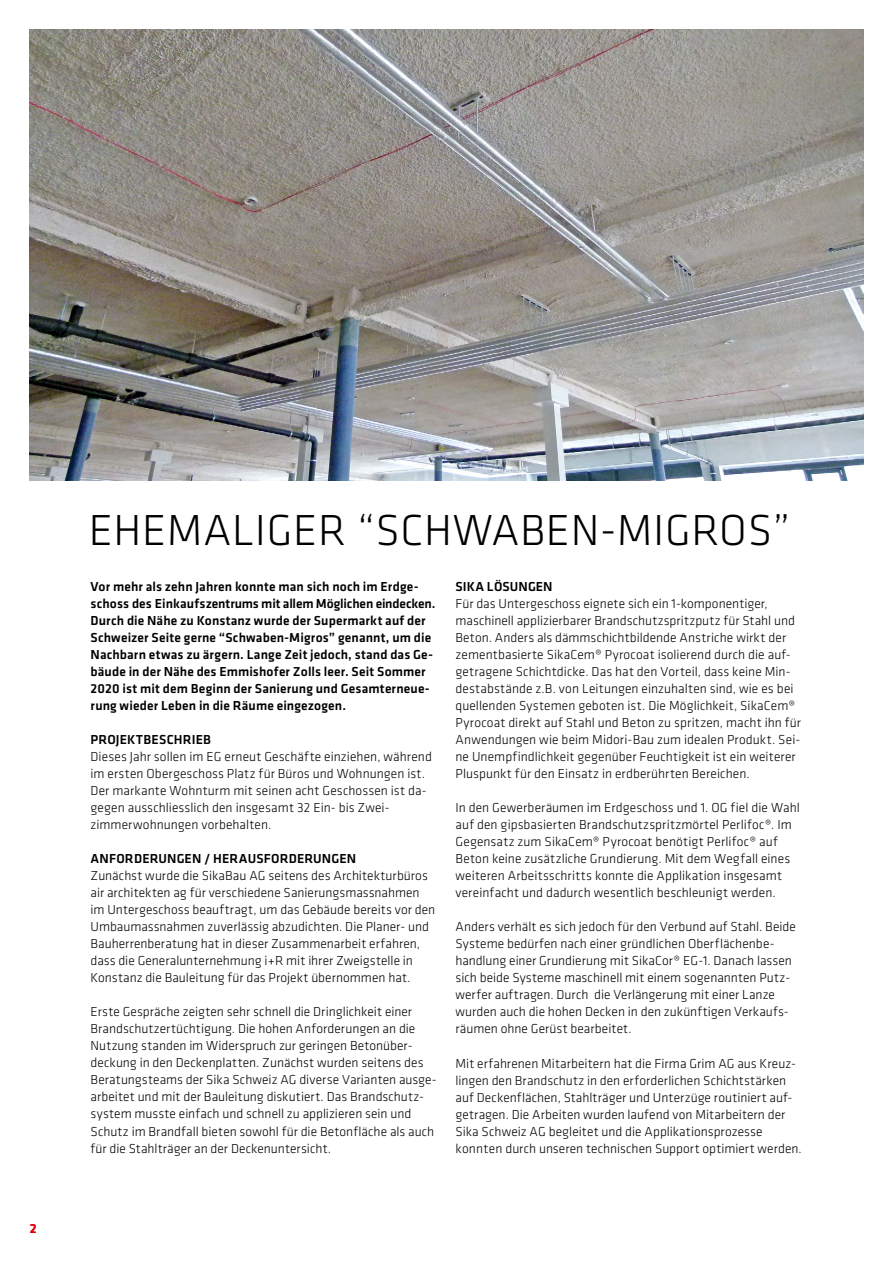
<style>
.page{position:relative;width:893px;height:1263px;background:#fff}
.page>*{position:absolute;margin:0;border:0;box-sizing:border-box;transform-origin:0 0}
.t1{font:300 45px "Klavika";letter-spacing:.015em;color:#000}
.t2{font:300 13.5px/17px "Klavika";letter-spacing:.005em;color:#000}
.t3{font:500 13.5px/17px "Klavika";letter-spacing:.01em;color:#000}
.t4{font:500 13.5px "Klavika";color:#e3000f}
</style>
<div class="page">
<img style="left:30px;top:30px;width:833px;height:451px">
<p class="t4" style="left:30px;top:1219px;width:8px">2</p>
<h1 class="t1" style="left:89px;top:503px;width:703px">EHEMALIGER “SCHWABEN-MIGROS”</h1>
<p class="t3" style="left:91px;top:578px;width:346px">Vor mehr als zehn Jahren konnte man sich noch im Erdge&shy;schoss des Einkaufszentrums mit allem Möglichen eindecken.<br>Durch die Nähe zu Konstanz wurde der Supermarkt auf der Schweizer Seite gerne “Schwaben-Migros” genannt, um die Nachbarn etwas zu ärgern. Lange Zeit jedoch, stand das Ge&shy;bäude in der Nähe des Emmishofer Zolls leer. Seit Sommer 2020 ist mit dem Beginn der Sanierung und Gesamterneue&shy;rung wieder Leben in die Räume eingezogen.</p>
<p class="t3" style="left:91px;top:731px;width:122px">PROJEKTBESCHRIEB</p>
<p class="t2" style="left:91px;top:748px;width:343px">Dieses Jahr sollen im EG erneut Geschäfte einziehen, während im ersten Obergeschoss Platz für Büros und Wohnungen ist.<br>Der markante Wohnturm mit seinen acht Geschossen ist da&shy;gegen ausschliesslich den insgesamt 32 Ein- bis Zwei&shy;zimmerwohnungen vorbehalten.</p>
<p class="t3" style="left:91px;top:850px;width:267px">ANFORDERUNGEN / HERAUSFORDERUNGEN</p>
<p class="t2" style="left:91px;top:867px;width:346px">Zunächst wurde die SikaBau AG seitens des Architekturbüros air architekten ag für verschiedene Sanierungsmassnahmen im Untergeschoss beauftragt, um das Gebäude bereits vor den Umbaumassnahmen zuverlässig abzudichten. Die Planer- und Bauherrenberatung hat in dieser Zusammenarbeit erfahren, dass die Generalunternehmung i+R mit ihrer Zweigstelle in Konstanz die Bauleitung für das Projekt übernommen hat.</p>
<p class="t2" style="left:91px;top:1003px;width:348px">Erste Gespräche zeigten sehr schnell die Dringlichkeit einer Brandschutzertüchtigung. Die hohen Anforderungen an die Nutzung standen im Widerspruch zur geringen Betonüber&shy;deckung in den Deckenplatten. Zunächst wurden seitens des Beratungsteams der Sika Schweiz AG diverse Varianten ausge&shy;arbeitet und mit der Bauleitung diskutiert. Das Brandschutz&shy;system musste einfach und schnell zu applizieren sein und Schutz im Brandfall bieten sowohl für die Betonfläche als auch für die Stahlträger an der Deckenuntersicht.</p>
<p class="t3" style="left:455px;top:578px;width:99px">SIKA LÖSUNGEN</p>
<p class="t2" style="left:455px;top:595px;width:347px">Für das Untergeschoss eignete sich ein 1-komponentiger, maschinell applizierbarer Brandschutzspritzputz für Stahl und Beton. Anders als dämmschichtbildende Anstriche wirkt der zementbasierte SikaCem® Pyrocoat isolierend durch die auf&shy;getragene Schichtdicke. Das hat den Vorteil, dass keine Min&shy;destabstände z.B. von Leitungen einzuhalten sind, wie es bei quellenden Systemen geboten ist. Die Möglichkeit, SikaCem® Pyrocoat direkt auf Stahl und Beton zu spritzen, macht ihn für Anwendungen wie beim Midori-Bau zum idealen Produkt. Sei&shy;ne Unempfindlichkeit gegenüber Feuchtigkeit ist ein weiterer Pluspunkt für den Einsatz in erdberührten Bereichen.</p>
<p class="t2" style="left:455px;top:799px;width:346px">In den Gewerberäumen im Erdgeschoss und 1. OG fiel die Wahl auf den gipsbasierten Brandschutzspritzmörtel Perlifoc®. Im Gegensatz zum SikaCem® Pyrocoat benötigt Perlifoc® auf Beton keine zusätzliche Grundierung. Mit dem Wegfall eines weiteren Arbeitsschritts konnte die Applikation insgesamt vereinfacht und dadurch wesentlich beschleunigt werden.</p>
<p class="t2" style="left:455px;top:918px;width:342px">Anders verhält es sich jedoch für den Verbund auf Stahl. Beide Systeme bedürfen nach einer gründlichen Oberflächenbe&shy;handlung einer Grundierung mit SikaCor® EG-1. Danach lassen sich beide Systeme maschinell mit einem sogenannten Putz&shy;werfer auftragen. Durch die Verlängerung mit einer Lanze wurden auch die hohen Decken in den zukünftigen Verkaufs&shy;räumen ohne Gerüst bearbeitet.</p>
<p class="t2" style="left:455px;top:1054px;width:348px">Mit erfahrenen Mitarbeitern hat die Firma Grim AG aus Kreuz&shy;lingen den Brandschutz in den erforderlichen Schichtstärken auf Deckenflächen, Stahlträger und Unterzüge routiniert auf&shy;getragen. Die Arbeiten wurden laufend von Mitarbeitern der Sika Schweiz AG begleitet und die Applikationsprozesse konnten durch unseren technischen Support optimiert werden.</p>
</div>
